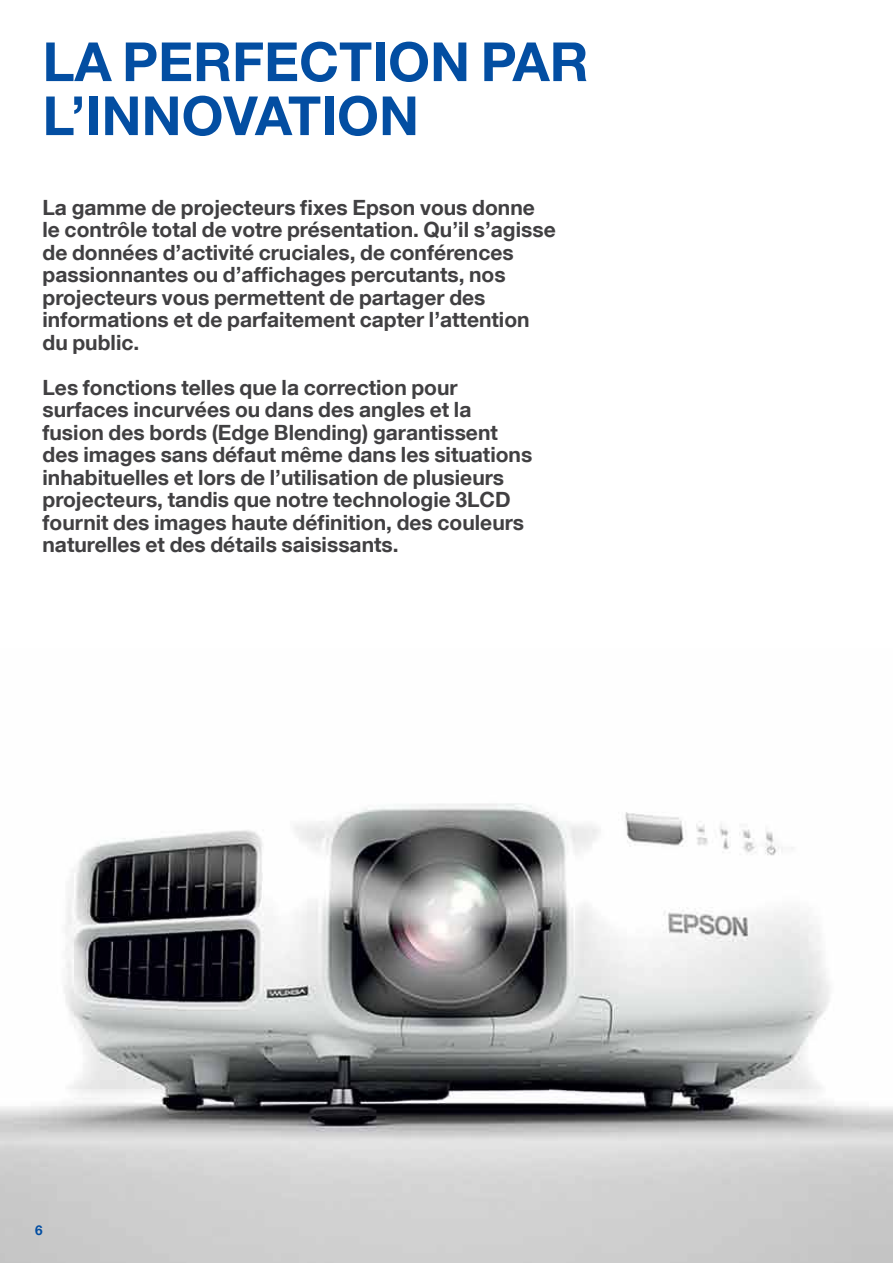
<style>
.page{position:relative;width:893px;height:1263px;background:#fff}
.page>*{position:absolute;margin:0;border:0;box-sizing:border-box;transform-origin:0 0}
.t1{font:700 54px/54px "Helvetica Neue LT Com";color:#034ea2}
.t2{font:700 21px/22.5px "Helvetica Neue LT Com";color:#414042}
.t3{font:700 13.5px "Helvetica Neue LT Com";color:#034ea2}
</style>
<div class="page">
<img style="left:0;top:803px;width:893px;height:460px">
<h1 class="t1" style="left:43px;top:33px;width:548px">LA PERFECTION PAR<br>L’INNOVATION</h1>
<p class="t2" style="left:43px;top:195px;width:515px">La gamme de projecteurs fixes Epson vous donne le contrôle total de votre présentation. Qu’il s’agisse de données d’activité cruciales, de conférences passionnantes ou d’affichages percutants, nos projecteurs vous permettent de partager des informations et de parfaitement capter l’attention du public.</p>
<p class="t2" style="left:43px;top:375px;width:491px">Les fonctions telles que la correction pour surfaces incurvées ou dans des angles et la fusion des bords (Edge Blending) garantissent des images sans défaut même dans les situations inhabituelles et lors de l’utilisation de plusieurs projecteurs, tandis que notre technologie 3LCD fournit des images haute définition, des couleurs naturelles et des détails saisissants.</p>
<p class="t3" style="left:35px;top:1222px;width:9px">6</p>
</div>
